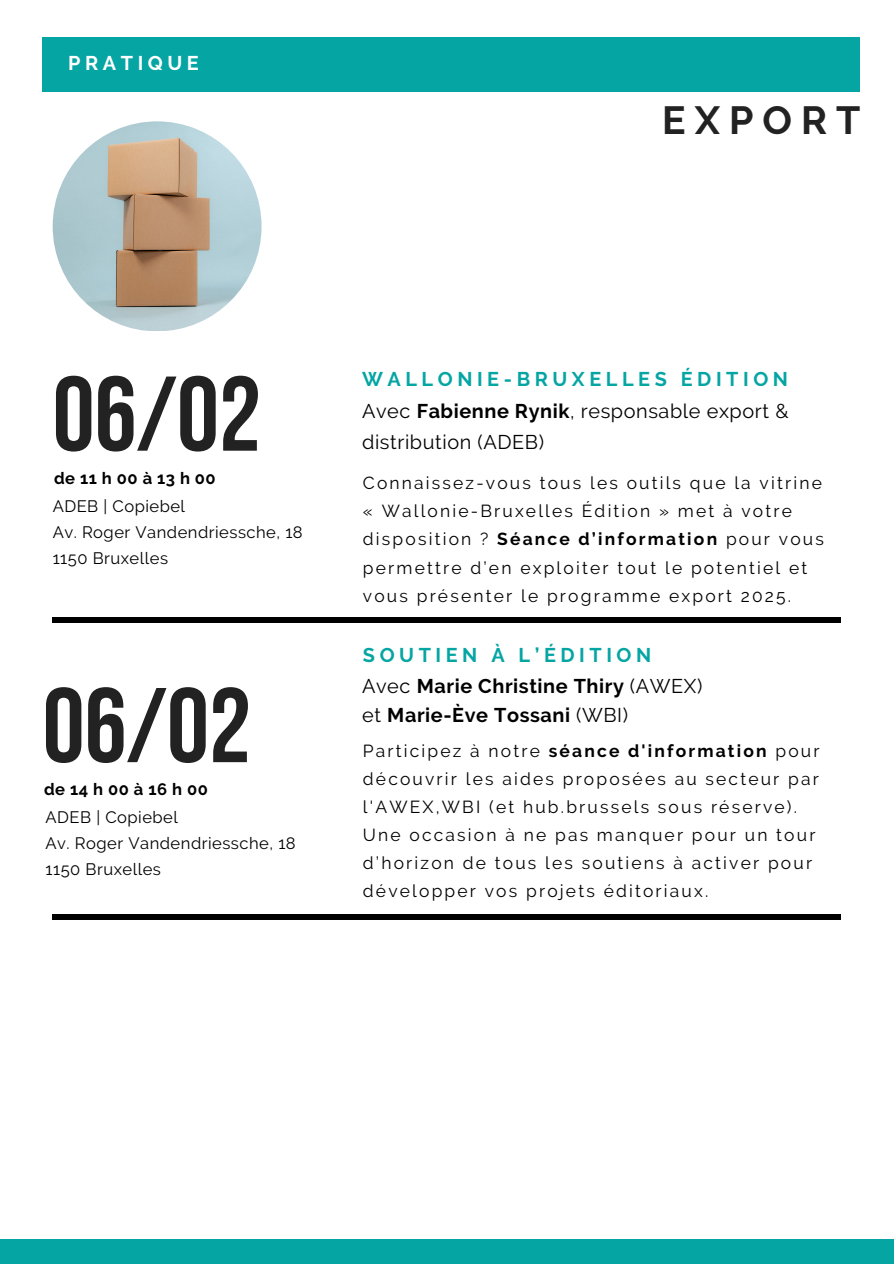
<style>
.page{position:relative;width:894px;height:1264px;background:#fff}
.page>*{position:absolute;margin:0;border:0;box-sizing:border-box;transform-origin:0 0}
.t1{font:700 105.9px "Bebas Neue";color:#222}
.t2{font:700 39.15px "Raleway";letter-spacing:.23em;color:#222}
.t3{font:19.8px/31.5px "Raleway";letter-spacing:.03em;color:#000}
.t4{font:700 19.8px/29.2px "Raleway";letter-spacing:.03em;color:#000}
.t5{font:700 19.8px "Raleway";letter-spacing:.23em;color:#05a5a4}
.t6{font:700 19.8px "Raleway";letter-spacing:.23em;color:#fff}
.t7{font:17.4px/28.2px "Raleway";letter-spacing:.125em;color:#000}
.t8{font:16.5px "Raleway";letter-spacing:.03em;color:#000}
.t9{font:700 16.5px "Raleway";letter-spacing:.3em;color:#000}
.s1{font-weight:700}
.s2{font-weight:400}
</style>
<div class="page">
<div style="left:43px;top:38px;width:816px;height:54px;background:#05a5a4"></div>
<div style="left:53px;top:617px;width:787px;height:6px;background:#000"></div>
<div style="left:53px;top:914px;width:787px;height:6px;background:#000"></div>
<div style="left:0;top:1239px;width:893px;height:24px;background:#05a5a4"></div>
<img style="left:53px;top:121px;width:208px;height:210px;border-radius:50%">
<p class="t6" style="left:68px;top:52px;width:132px">PRATIQUE</p>
<h1 class="t2" style="left:662px;top:97px;width:199px">EXPORT</h1>
<h5 class="t1" style="left:53px;top:371px;width:210px">06/02</h5>
<p class="t9" style="left:54px;top:468px;width:163px">de11h00à13h00</p>
<p class="t8" style="left:53px;top:496px;width:134px">ADEB | Copiebel</p>
<p class="t8" style="left:53px;top:522px;width:251px">Av. Roger Vandendriessche, 18</p>
<h3 class="t8" style="left:53px;top:548px;width:117px">1150 Bruxelles</h3>
<h4 class="t1" style="left:43px;top:682px;width:210px">06/02</h4>
<p class="t9" style="left:44px;top:780px;width:165px">de14h00à16h00</p>
<p class="t8" style="left:46px;top:807px;width:134px">ADEB | Copiebel</p>
<h3 class="t8" style="left:46px;top:833px;width:251px">Av. Roger Vandendriessche, 18</h3>
<h1 class="t8" style="left:46px;top:859px;width:117px">1150 Bruxelles</h1>
<h3 class="t5" style="left:362px;top:367px;width:427px">WALLONIE-BRUXELLES ÉDITION</h3>
<p class="t3" style="left:362px;top:395px;width:428px">Avec <span class="s1">Fabienne Rynik</span>, responsable export &amp; distribution (ADEB)</p>
<h2 class="t7" style="left:363px;top:469px;width:462px">Connaissez-vous tous les outils que la vitrine « Wallonie-Bruxelles Édition » met à votre disposition ? <span class="s1">Séance d’information</span> pour vous permettre d’en exploiter tout le potentiel et vous présenter le programme export 2025.</h2>
<h5 class="t5" style="left:363px;top:643px;width:290px">SOUTIEN À L’ÉDITION</h5>
<p class="t4" style="left:362px;top:671px;width:342px"><span class="s2">Avec</span> Marie Christine Thiry <span class="s2">(AWEX) et</span> Marie-Ève Tossani <span class="s2">(WBI)</span></p>
<p class="t7" style="left:363px;top:736px;width:458px">Participez à notre <span class="s1">séance d'information</span> pour découvrir les aides proposées au secteur par l'AWEX,WBI (et hub.brussels sous réserve).<br>Une occasion à ne pas manquer pour un tour d’horizon de tous les soutiens à activer pour développer vos projets éditoriaux.</p>
</div>
